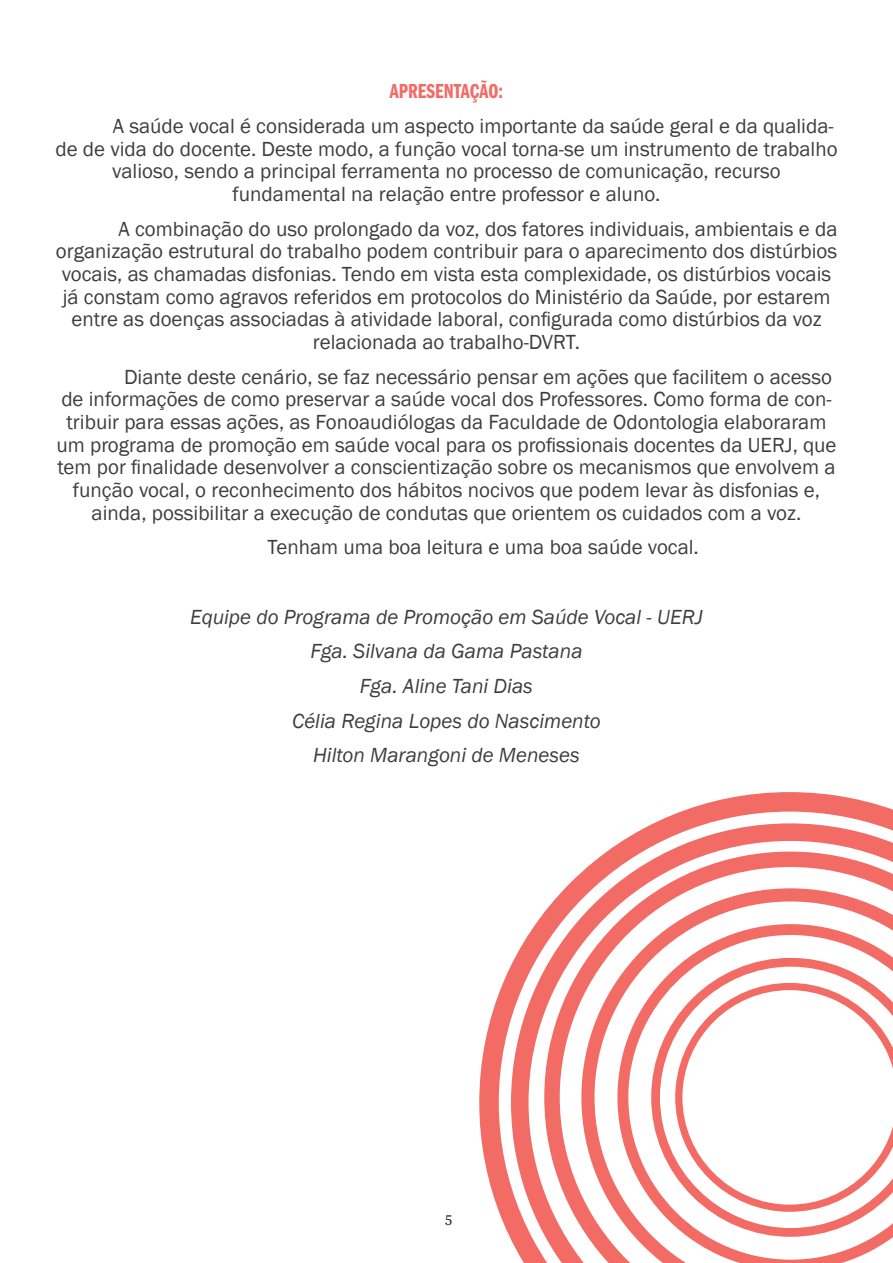
<style>
.page{position:relative;width:893px;height:1263px;background:#fff}
.page>*{position:absolute;margin:0;border:0;box-sizing:border-box;transform-origin:0 0}
.t1{font:21px "Franklin Gothic";color:#3e3e3f}
.t2{font:italic 21px/34.7px "Franklin Gothic";color:#3e3e3f;text-align:center}
.t3{font:21px "Franklin Gothic LT Pro Dm Cm";color:#f26b66}
.t4{font:15px "Source Serif Pro";color:#231f20}
</style>
<div class="page">
<svg style="left:479px;top:792px;width:414px;height:447px"></svg>
<svg style="left:511px;top:823px;width:382px;height:440px"></svg>
<svg style="left:544px;top:851px;width:349px;height:412px"></svg>
<svg style="left:581px;top:888px;width:312px;height:375px"></svg>
<svg style="left:617px;top:924px;width:276px;height:339px"></svg>
<svg style="left:651px;top:958px;width:242px;height:279px"></svg>
<svg style="left:675px;top:983px;width:218px;height:229px"></svg>
<p class="t3" style="left:390px;top:80px;width:115px">APRESENTAÇÃO:</p>
<p class="t1" style="left:113px;top:113px;width:722px">A saúde vocal é considerada um aspecto importante da saúde geral e da qualida-</p>
<p class="t1" style="left:55px;top:136px;width:784px">de de vida do docente. Deste modo, a função vocal torna-se um instrumento de trabalho</p>
<p class="t1" style="left:112px;top:158px;width:670px">valioso, sendo a principal ferramenta no processo de comunicação, recurso</p>
<p class="t1" style="left:233px;top:181px;width:429px">fundamental na relação entre professor e aluno.</p>
<p class="t1" style="left:119px;top:216px;width:720px">A combinação do uso prolongado da voz, dos fatores individuais, ambientais e da</p>
<p class="t1" style="left:56px;top:238px;width:783px">organização estrutural do trabalho podem contribuir para o aparecimento dos distúrbios</p>
<p class="t1" style="left:62px;top:261px;width:771px">vocais, as chamadas disfonias. Tendo em vista esta complexidade, os distúrbios vocais</p>
<p class="t1" style="left:63px;top:284px;width:769px">já constam como agravos referidos em protocolos do Ministério da Saúde, por estarem</p>
<p class="t1" style="left:71px;top:306px;width:752px">entre as doenças associadas à atividade laboral, configurada como distúrbios da voz</p>
<p class="t1" style="left:313px;top:329px;width:269px">relacionada ao trabalho-DVRT.</p>
<p class="t1" style="left:124px;top:364px;width:709px">Diante deste cenário, se faz necessário pensar em ações que facilitem o acesso</p>
<p class="t1" style="left:61px;top:386px;width:772px">de informações de como preservar a saúde vocal dos Professores. Como forma de con-</p>
<p class="t1" style="left:67px;top:409px;width:761px">tribuir para essas ações, as Fonoaudiólogas da Faculdade de Odontologia elaboraram</p>
<p class="t1" style="left:56px;top:432px;width:782px">um programa de promoção em saúde vocal para os profissionais docentes da UERJ, que</p>
<p class="t1" style="left:58px;top:454px;width:779px">tem por finalidade desenvolver a conscientização sobre os mecanismos que envolvem a</p>
<p class="t1" style="left:73px;top:477px;width:749px">função vocal, o reconhecimento dos hábitos nocivos que podem levar às disfonias e,</p>
<p class="t1" style="left:92px;top:500px;width:711px">ainda, possibilitar a execução de condutas que orientem os cuidados com a voz.</p>
<p class="t1" style="left:268px;top:534px;width:433px">Tenham uma boa leitura e uma boa saúde vocal.</p>
<p class="t2" style="left:190px;top:600px;width:514px">Equipe do Programa de Promoção em Saúde Vocal - UERJ<br>Fga. Silvana da Gama Pastana<br>Fga. Aline Tani Dias<br>Célia Regina Lopes do Nascimento<br>Hilton Marangoni de Meneses</p>
<p class="t4" style="left:445px;top:1209px;width:9px">5</p>
</div>
